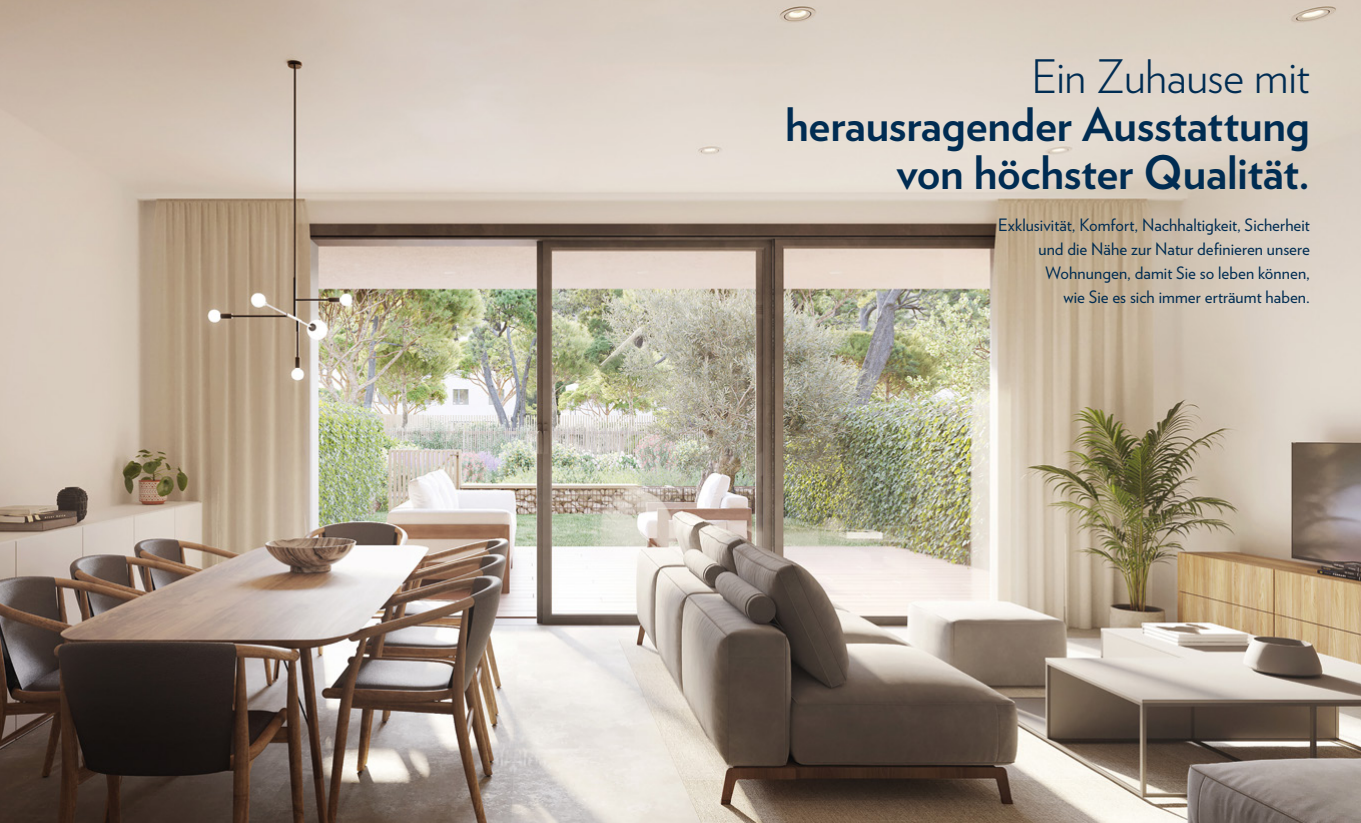
<style>
.page{position:relative;width:1361px;height:823px;background:#fff}
.page>*{position:absolute;margin:0;border:0;box-sizing:border-box;transform-origin:0 0}
.t1{font:700 46px/48px "Verlag";letter-spacing:-.005em;color:#002c52;text-align:right}
.t2{font:300 46px "Verlag";letter-spacing:-.01em;color:#002c52}
.t3{font:17px/24px "Verlag";letter-spacing:.005em;color:#002c52;text-align:right}
</style>
<div class="page">
<img style="left:0;top:0;width:1361px;height:822px">
<h1 class="t2" style="left:1031px;top:43px;width:280px">Ein Zuhause mit</h1>
<h1 class="t1" style="left:785px;top:98px;width:526px">herausragender Ausstattung von höchster Qualität.</h1>
<p class="t3" style="left:998px;top:212px;width:313px">Exklusivität, Komfort, Nachhaltigkeit, Sicherheit und die Nähe zur Natur definieren unsere Wohnungen, damit Sie so leben können,<br>wie Sie es sich immer erträumt haben.</p>
</div>
